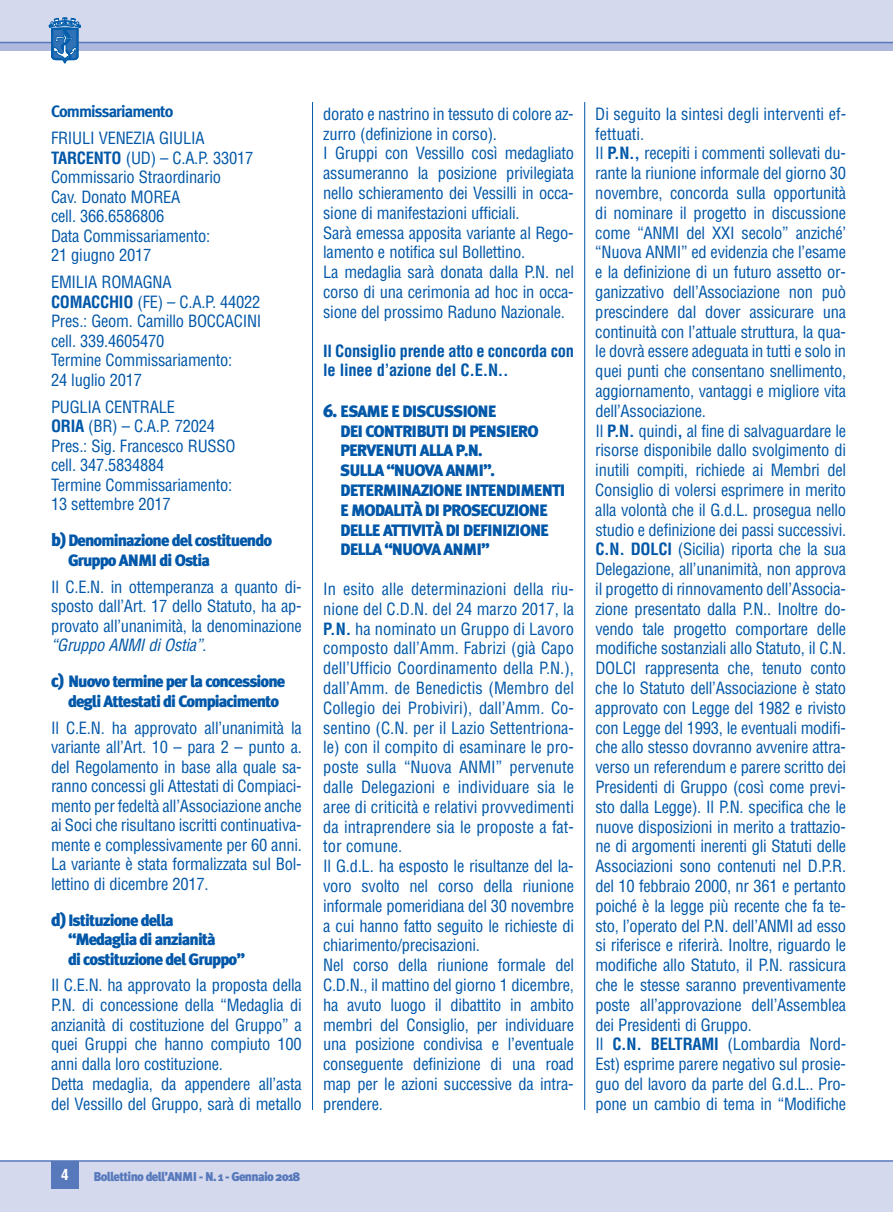
<style>
.page{position:relative;width:893px;height:1212px;background:#fff}
.page>*{position:absolute;margin:0;border:0;box-sizing:border-box;transform-origin:0 0}
.t1{font:condensed 16.5px/19.8px "Helvetica";letter-spacing:-.015em;color:#0157a8}
.t2{font:900 16.5px/19.8px "Meta Plus";letter-spacing:-.055em;color:#0157a8}
.t3{font:700 condensed 16.5px/19.5px "Helvetica";letter-spacing:-.015em;color:#0157a8}
.t4{font:italic condensed 16.5px "Helvetica";color:#0157a8}
.t5{font:700 16.5px "Meta Plus";letter-spacing:-.055em;color:#0157a8}
.t6{font:700 condensed 15px "Helvetica";color:#fff}
.t7{font:900 12.75px "Meta Plus";letter-spacing:-.055em;color:#5779bc}
.s1{font-weight:700}
.s2{font-size:18px}
</style>
<div class="page">
<div style="left:0;top:1161px;width:893px;height:51px;background:#d4d9ed"></div>
<div style="left:51px;top:1161px;width:28px;height:27px;background:#5779bc"></div>
<hr style="left:0;top:1160px;width:893px;height:2px;background:#5779bc">
<hr style="left:312px;top:102px;width:1px;height:1008px;background:#0157a8">
<hr style="left:584px;top:102px;width:1px;height:1008px;background:#0157a8">
<div style="left:0;top:43px;width:893px;height:8px;background:#aeb9dd"></div>
<div style="left:0;top:0;width:893px;height:43px;background:#d4d9ed"></div>
<hr style="left:0;top:42px;width:893px;height:1px;background:#5779bc">
<svg style="left:49px;top:18px;width:32px;height:45px"></svg>
<p class="t5" style="left:51px;top:102px;width:124px">Commissariamento</p>
<p class="t1" style="left:51px;top:129px;width:204px">FRIULI VENEZIA GIULIA<br><span class="s1">TARCENTO</span> (UD) – C.A.P. 33017<br>Commissario Straordinario<br>Cav. Donato MOREA<br>cell. 366.6586806<br>Data Commissariamento:<br>21 giugno 2017</p>
<p class="t1" style="left:51px;top:273px;width:212px">EMILIA ROMAGNA<br><span class="s1">COMACCHIO</span> (FE) – C.A.P. 44022<br>Pres.: Geom. Camillo BOCCACINI cell. 339.4605470<br>Termine Commissariamento:<br>24 luglio 2017</p>
<p class="t1" style="left:51px;top:397px;width:186px">PUGLIA CENTRALE<br><span class="s1">ORIA</span> (BR) – C.A.P. 72024<br>Pres.: Sig. Francesco RUSSO cell. 347.5834884<br>Termine Commissariamento:<br>13 settembre 2017</p>
<p class="t2" style="left:68px;top:531px;width:206px;text-indent:-17px"><span class="s2">b)</span> Denominazione del costituendo<br>Gruppo ANMI di Ostia</p>
<p class="t1" style="left:51px;top:577px;width:252px;text-align:justify">Il C.E.N. in ottemperanza a quanto di&shy;sposto dall’Art. 17 dello Statuto, ha ap&shy;provato all’unanimità, la denominazione</p>
<p class="t4" style="left:51px;top:636px;width:159px">“Gruppo ANMI di Ostia”.</p>
<p class="t2" style="left:68px;top:672px;width:219px;text-indent:-17px"><span class="s2">c)</span> Nuovo termine per la concessione degli Attestati di Compiacimento</p>
<p class="t1" style="left:51px;top:718px;width:252px;text-align:justify">Il C.E.N. ha approvato all’unanimità la variante all’Art. 10 – para 2 – punto a. del Regolamento in base alla quale sa&shy;ranno concessi gli Attestati di Compiaci&shy;mento per fedeltà all’Associazione anche ai Soci che risultano iscritti continuativa&shy;mente e complessivamente per 60 anni.<br>La variante è stata formalizzata sul Bol&shy;lettino di dicembre 2017.</p>
<p class="t2" style="left:68px;top:910px;width:178px;text-indent:-17px"><span class="s2">d)</span> Istituzione della “Medaglia di anzianità<br>di costituzione del Gruppo”</p>
<p class="t1" style="left:51px;top:975px;width:252px">Il C.E.N. ha approvato la proposta della P.N. di concessione della “Medaglia di anzianità di costituzione del Gruppo” a quei Gruppi che hanno compiuto 100 anni dalla loro costituzione.<br>Detta medaglia, da appendere all’asta del Vessillo del Gruppo, sarà di metallo</p>
<p class="t1" style="left:323px;top:104px;width:252px">dorato e nastrino in tessuto di colore az&shy;zurro (definizione in corso).<br>I Gruppi con Vessillo così medagliato assumeranno la posizione privilegiata nello schieramento dei Vessilli in occa&shy;sione di manifestazioni ufficiali.<br>Sarà emessa apposita variante al Rego&shy;lamento e notifica sul Bollettino.<br>La medaglia sarà donata dalla P.N. nel corso di una cerimonia ad hoc in occa&shy;sione del prossimo Raduno Nazionale.</p>
<p class="t3" style="left:323px;top:341px;width:252px">Il Consiglio prende atto e concorda con le linee d’azione del C.E.N..</p>
<p class="t2" style="left:340px;top:401px;width:227px;text-indent:-17px"><span class="s2">6.</span> ESAME E DISCUSSIONE<br>DEI CONTRIBUTI DI PENSIERO<br>PERVENUTI ALLA P.N.<br>SULLA “NUOVA ANMI”.<br>DETERMINAZIONE INTENDIMENTI<br>E MODALITÀ DI PROSECUZIONE<br>DELLE ATTIVITÀ DI DEFINIZIONE<br>DELLA “NUOVA ANMI”</p>
<p class="t1" style="left:323px;top:579px;width:252px">In esito alle determinazioni della riu&shy;nione del C.D.N. del 24 marzo 2017, la <span class="s1">P.N.</span> ha nominato un Gruppo di Lavoro composto dall’Amm. Fabrizi (già Capo dell’Ufficio Coordinamento della P.N.), dall’Amm. de Benedictis (Membro del Collegio dei Probiviri), dall’Amm. Co&shy;sentino (C.N. per il Lazio Settentriona&shy;le) con il compito di esaminare le pro&shy;poste sulla “Nuova ANMI” pervenute dalle Delegazioni e individuare sia le aree di criticità e relativi provvedimenti da intraprendere sia le proposte a fat&shy;tor comune.<br>Il G.d.L. ha esposto le risultanze del la&shy;voro svolto nel corso della riunione informale pomeridiana del 30 novembre a cui hanno fatto seguito le richieste di chiarimento/precisazioni.<br>Nel corso della riunione formale del C.D.N., il mattino del giorno 1 dicembre, ha avuto luogo il dibattito in ambito membri del Consiglio, per individuare una posizione condivisa e l’eventuale conseguente definizione di una road map per le azioni successive da intra&shy;prendere.</p>
<p class="t1" style="left:595px;top:104px;width:252px">Di seguito la sintesi degli interventi ef&shy;fettuati.<br>Il <span class="s1">P.N.,</span> recepiti i commenti sollevati du&shy;rante la riunione informale del giorno 30 novembre, concorda sulla opportunità di nominare il progetto in discussione come “ANMI del XXI secolo” anziché’ “Nuova ANMI” ed evidenzia che l’esame e la definizione di un futuro assetto or&shy;ganizzativo dell’Associazione non può prescindere dal dover assicurare una continuità con l’attuale struttura, la qua&shy;le dovrà essere adeguata in tutti e solo in quei punti che consentano snellimento, aggiornamento, vantaggi e migliore vita dell’Associazione.<br>Il <span class="s1">P.N.</span> quindi<span class="s1">,</span> al fine di salvaguardare le risorse disponibile dallo svolgimento di inutili compiti, richiede ai Membri del Consiglio di volersi esprimere in merito alla volontà che il G.d.L. prosegua nello studio e definizione dei passi successivi.<br><span class="s1">C.N. DOLCI</span> (Sicilia) riporta che la sua Delegazione, all’unanimità, non approva il progetto di rinnovamento dell’Associa&shy;zione presentato dalla P.N.. Inoltre do&shy;vendo tale progetto comportare delle modifiche sostanziali allo Statuto, il C.N.<br>DOLCI rappresenta che, tenuto conto che lo Statuto dell’Associazione è stato approvato con Legge del 1982 e rivisto con Legge del 1993, le eventuali modifi&shy;che allo stesso dovranno avvenire attra&shy;verso un referendum e parere scritto dei Presidenti di Gruppo (così come previ&shy;sto dalla Legge). Il P.N. specifica che le nuove disposizioni in merito a trattazio&shy;ne di argomenti inerenti gli Statuti delle Associazioni sono contenuti nel D.P.R. del 10 febbraio 2000, nr 361 e pertanto poiché è la legge più recente che fa te&shy;sto, l’operato del P.N. dell’ANMI ad esso si riferisce e riferirà. Inoltre, riguardo le modifiche allo Statuto, il P.N. rassicura che le stesse saranno preventivamente poste all’approvazione dell’Assemblea dei Presidenti di Gruppo.<br>Il <span class="s1">C.N. BELTRAMI</span> (Lombardia Nord-Est) esprime parere negativo sul prosie&shy;guo del lavoro da parte del G.d.L.. Pro&shy;pone un cambio di tema in “Modifiche</p>
<p class="t6" style="left:61px;top:1166px;width:9px">4</p>
<p class="t7" style="left:94px;top:1169px;width:208px">Bollettino dell’ANMI - N. 1 - Gennaio 2018</p>
</div>
